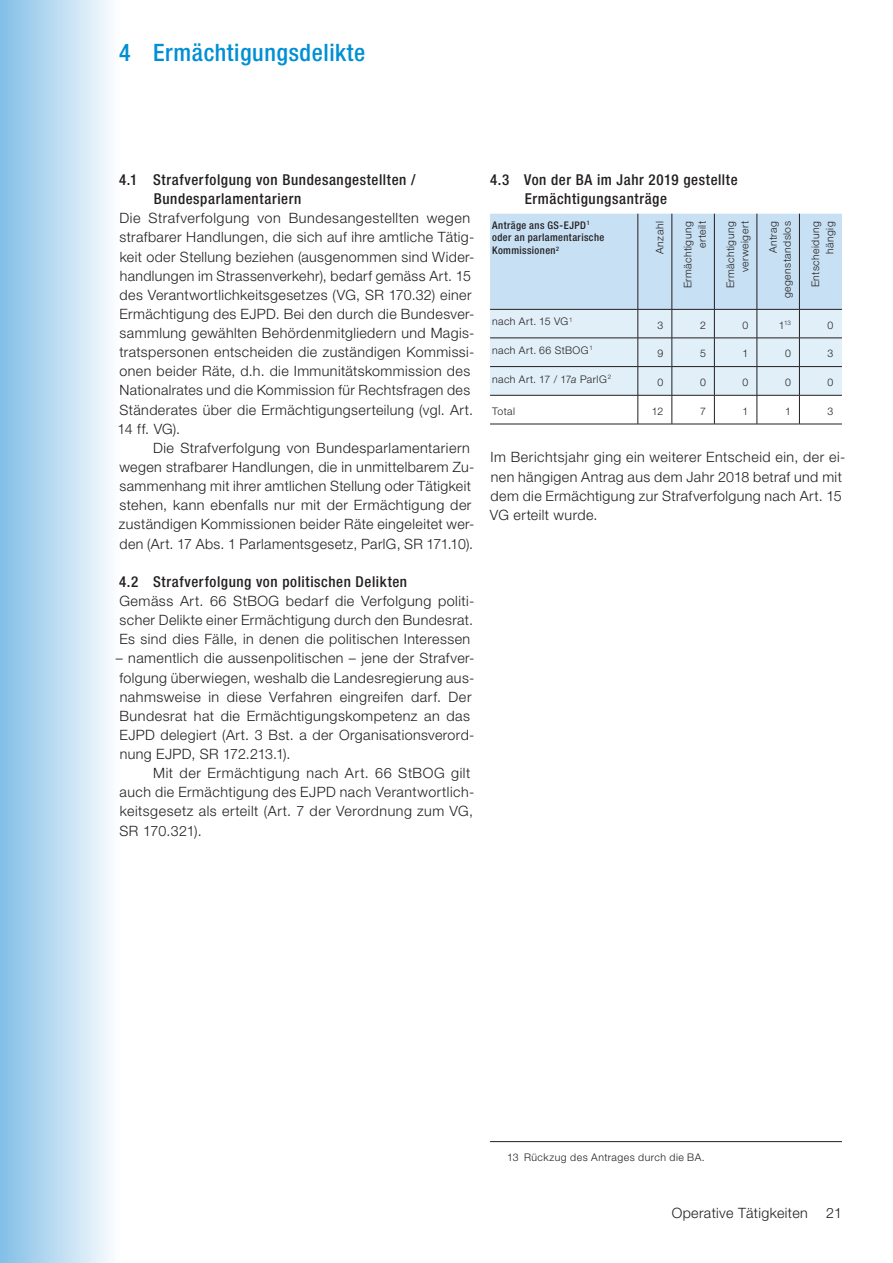
<style>
.page{position:relative;width:893px;height:1263px;background:#fff}
.page>*{position:absolute;margin:0;border:0;box-sizing:border-box;transform-origin:0 0}
.t1{font:500 condensed 24px "Helvetica Neue LT Std";letter-spacing:.025em;color:#008fd5}
.t2{font:500 condensed 15px/19.2px "Helvetica Neue LT Std";letter-spacing:.04em;color:#231f20}
.t3{font:300 14.25px/19.2px "Helvetica Neue LT Std";letter-spacing:.03em;color:#231f20}
.t4{font:300 10.5px/14.2px "Helvetica Neue LT Std";letter-spacing:.04em;color:#231f20;text-align:right}
.t5{font:500 condensed 10.5px/12.6px "Helvetica Neue LT Std";letter-spacing:.04em;color:#231f20}
.t6{font:300 6.15px "Helvetica Neue LT Std";color:#231f20}
.s1{font-size:10.5px}
.s2{font-style:italic}
</style>
<div class="page">
<div style="left:0;top:0;width:119px;height:1263px;background:linear-gradient(to right,#82bfe7,#fdfdfe)"></div>
<svg style="left:490px;top:214px;width:352px;height:210px;background:#d2e3ef"></svg>
<hr style="left:490px;top:424px;width:148px;height:1px;background:#231f20">
<hr style="left:638px;top:424px;width:34px;height:1px;background:#231f20">
<hr style="left:672px;top:424px;width:42px;height:1px;background:#231f20">
<hr style="left:714px;top:424px;width:43px;height:1px;background:#231f20">
<hr style="left:757px;top:424px;width:42px;height:1px;background:#231f20">
<hr style="left:799px;top:424px;width:43px;height:1px;background:#231f20">
<hr style="left:490px;top:1141px;width:352px;height:1px;background:#231f20">
<h1 class="t1" style="left:119px;top:38px;width:248px">4 Ermächtigungsdelikte</h1>
<p class="t2" style="left:154px;top:170px;width:263px;text-indent:-35px">4.1 Strafverfolgung von Bundesangestellten /<br>Bundesparlamentariern</p>
<p class="t3" style="left:118px;top:208px;width:358px">Die Strafverfolgung von Bundesangestellten wegen strafbarer Handlungen, die sich auf ihre amtliche Tätig&shy;keit oder Stellung beziehen (ausgenommen sind Wider&shy;handlungen im Strassenverkehr), bedarf gemäss Art. 15 des Verantwortlichkeitsgesetzes (VG, SR 170.32) einer Ermächtigung des EJPD. Bei den durch die Bundesver&shy;sammlung gewählten Behördenmitgliedern und Magis&shy;tratspersonen entscheiden die zuständigen Kommissi&shy;onen beider Räte, d.h. die Immunitätskommission des Nationalrates und die Kommission für Rechtsfragen des Ständerates über die Ermächtigungserteilung (vgl. Art.<br>14 ff. VG).</p>
<p class="t3" style="left:119px;top:438px;width:357px;text-indent:34px">Die Strafverfolgung von Bundesparlamentariern wegen strafbarer Handlungen, die in unmittelbarem Zu&shy;sammenhang mit ihrer amtlichen Stellung oder Tätigkeit stehen, kann ebenfalls nur mit der Ermächtigung der zuständigen Kommissionen beider Räte eingeleitet wer&shy;den (Art. 17 Abs. 1 Parlamentsgesetz, ParlG, SR 171.10).</p>
<p class="t2" style="left:119px;top:572px;width:290px">4.2 Strafverfolgung von politischen Delikten</p>
<p class="t3" style="left:119px;top:591px;width:357px;text-align:justify">Gemäss Art. 66 StBOG bedarf die Verfolgung politi&shy;scher Delikte einer Ermächtigung durch den Bundesrat.<br>Es sind dies Fälle, in denen die politischen Interessen</p>
<p class="t3" style="left:116px;top:648px;width:360px">– namentlich die aussenpolitischen – jene der Strafver&shy;folgung überwiegen, weshalb die Landesregierung aus&shy;nahmsweise in diese Verfahren eingreifen darf. Der Bundesrat hat die Ermächtigungskompetenz an das EJPD delegiert (Art. 3 Bst. a der Organisationsverord&shy;nung EJPD, SR 172.213.1).</p>
<p class="t3" style="left:119px;top:763px;width:356px;text-indent:34px">Mit der Ermächtigung nach Art. 66 StBOG gilt auch die Ermächtigung des EJPD nach Verantwortlich&shy;keitsgesetz als erteilt (Art. 7 der Verordnung zum VG, SR 170.321).</p>
<p class="t2" style="left:525px;top:170px;width:214px;text-indent:-35px">4.3 Von der BA im Jahr 2019 gestellte<br>Ermächtigungsanträge</p>
<p class="t5" style="left:492px;top:219px;width:114px">Anträge ans GS-EJPD<sup>1 </sup>oder an parlamentarische<br>Kommissionen<sup>2</sup></p>
<p class="t4" style="left:652px;top:254px;width:34px;rotate:-90deg">Anzahl</p>
<p class="t4" style="left:680px;top:288px;width:69px;rotate:-90deg">Ermächtigung erteilt</p>
<p class="t4" style="left:723px;top:288px;width:69px;rotate:-90deg">Ermächtigung verweigert</p>
<p class="t4" style="left:766px;top:298px;width:78px;rotate:-90deg">Antrag gegenstandslos</p>
<p class="t4" style="left:808px;top:287px;width:67px;rotate:-90deg">Entscheidung hängig</p>
<p class="t4" style="left:492px;top:314px;width:82px">nach Art. 15 VG<sup>1</sup></p>
<p class="t4" style="left:657px;top:317px;width:7px">3</p>
<p class="t4" style="left:700px;top:317px;width:7px">2</p>
<p class="t4" style="left:742px;top:317px;width:7px">0</p>
<p class="t6" style="left:779px;top:319px;width:14px"><span class="s1">1</span>13</p>
<p class="t4" style="left:828px;top:317px;width:7px">0</p>
<p class="t4" style="left:492px;top:343px;width:102px">nach Art. 66 StBOG<sup>1</sup></p>
<p class="t4" style="left:657px;top:346px;width:7px">9</p>
<p class="t4" style="left:700px;top:346px;width:7px">5</p>
<p class="t4" style="left:742px;top:346px;width:7px">1</p>
<p class="t4" style="left:785px;top:346px;width:7px">0</p>
<p class="t4" style="left:828px;top:346px;width:7px">3</p>
<p class="t4" style="left:492px;top:371px;width:120px">nach Art. 17 / 17<span class="s2">a</span> ParlG<sup>2</sup></p>
<p class="t4" style="left:657px;top:375px;width:7px">0</p>
<p class="t4" style="left:700px;top:375px;width:7px">0</p>
<p class="t4" style="left:742px;top:375px;width:7px">0</p>
<p class="t4" style="left:785px;top:375px;width:7px">0</p>
<p class="t4" style="left:828px;top:375px;width:7px">0</p>
<p class="t4" style="left:492px;top:403px;width:24px">Total</p>
<p class="t4" style="left:652px;top:403px;width:13px">12</p>
<p class="t4" style="left:700px;top:403px;width:7px">7</p>
<p class="t4" style="left:742px;top:403px;width:7px">1</p>
<p class="t4" style="left:785px;top:403px;width:7px">1</p>
<p class="t4" style="left:828px;top:403px;width:7px">3</p>
<p class="t3" style="left:490px;top:447px;width:357px">Im Berichtsjahr ging ein weiterer Entscheid ein, der ei&shy;nen hängigen Antrag aus dem Jahr 2018 betraf und mit dem die Ermächtigung zur Strafverfolgung nach Art. 15<br>VG erteilt wurde.</p>
<p class="t4" style="left:507px;top:1150px;width:199px">13 Rückzug des Antrages durch die BA.</p>
<p class="t3" style="left:672px;top:1203px;width:138px">Operative Tätigkeiten</p>
<p class="t3" style="left:826px;top:1203px;width:17px">21</p>
</div>
